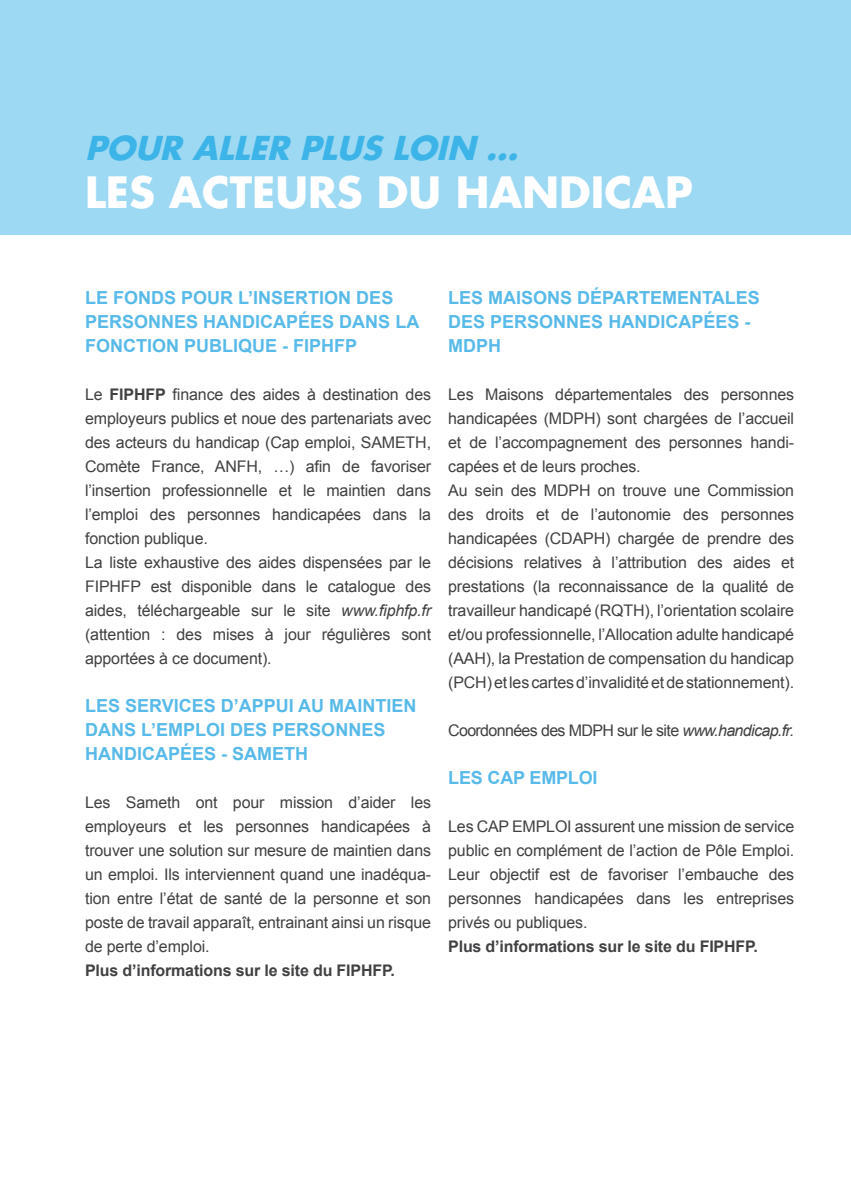
<style>
.page{position:relative;width:851px;height:1191px;background:#fff}
.page>*{position:absolute;margin:0;border:0;box-sizing:border-box;transform-origin:0 0}
.t1{font:700 42px "Futura";color:#fff}
.t2{font:italic 700 32px "Futura";color:#3cb4e7}
.t3{font:700 18px/24px "Arial";color:#58bae9}
.t4{font:16px/24px "Arial";letter-spacing:-.01em;color:#414042}
.t5{font:700 16px "Arial";letter-spacing:-.01em;color:#414042}
.t6{font:16px "Arial";letter-spacing:-.04em;color:#414042}
.s1{font-weight:700}
.s2{font-style:italic}
</style>
<div class="page">
<div style="left:0;top:0;width:850px;height:235px;background:#9dd9f3"></div>
<h2 class="t2" style="left:85px;top:127px;width:444px">POUR ALLER PLUS LOIN …</h2>
<h1 class="t1" style="left:85px;top:164px;width:609px">LES ACTEURS DU HANDICAP</h1>
<p class="t3" style="left:85px;top:286px;width:336px">LE FONDS POUR L’INSERTION DES<br>PERSONNES HANDICAPÉES DANS LA<br>FONCTION PUBLIQUE - FIPHFP</p>
<p class="t4" style="left:85px;top:383px;width:347px">Le <span class="s1">FIPHFP</span> finance des aides à destination des employeurs publics et noue des partenariats avec des acteurs du handicap (Cap emploi, SAMETH, Comète France, ANFH, …) afin de favoriser l’insertion professionnelle et le maintien dans l’emploi des personnes handicapées dans la fonction publique.<br>La liste exhaustive des aides dispensées par le FIPHFP est disponible dans le catalogue des aides, téléchargeable sur le site <span class="s2">www.fiphfp.fr </span>(attention : des mises à jour régulières sont apportées à ce document).</p>
<p class="t3" style="left:85px;top:694px;width:333px">LES SERVICES D’APPUI AU MAINTIEN<br>DANS L’EMPLOI DES PERSONNES<br>HANDICAPÉES - SAMETH</p>
<p class="t4" style="left:85px;top:791px;width:347px;text-align:justify">Les Sameth ont pour mission d’aider les employeurs et les personnes handicapées à trouver une solution sur mesure de maintien dans un emploi. Ils interviennent quand une inadéqua&shy;tion entre l’état de santé de la personne et son poste de travail apparaît, entrainant ainsi un risque de perte d’emploi.</p>
<p class="t5" style="left:85px;top:960px;width:311px">Plus d’informations sur le site du FIPHFP.</p>
<p class="t3" style="left:448px;top:286px;width:313px">LES MAISONS DÉPARTEMENTALES<br>DES PERSONNES HANDICAPÉES -<br>MDPH</p>
<p class="t4" style="left:448px;top:383px;width:347px">Les Maisons départementales des personnes handicapées (MDPH) sont chargées de l’accueil et de l’accompagnement des personnes handi&shy;capées et de leurs proches.<br>Au sein des MDPH on trouve une Commission des droits et de l’autonomie des personnes handicapées (CDAPH) chargée de prendre des décisions relatives à l’attribution des aides et prestations (la reconnaissance de la qualité de travailleur handicapé (RQTH), l’orientation scolaire et/ou professionnelle, l’Allocation adulte handicapé (AAH), la Prestation de compensation du handicap (PCH) et les cartes d’invalidité et de stationnement).</p>
<p class="t6" style="left:448px;top:720px;width:347px">Coordonnées des MDPH sur le site <span class="s2">www.handicap.fr.</span></p>
<p class="t3" style="left:448px;top:766px;width:151px">LES CAP EMPLOI</p>
<p class="t4" style="left:448px;top:815px;width:347px;text-align:justify">Les CAP EMPLOI assurent une mission de service public en complément de l’action de Pôle Emploi.<br>Leur objectif est de favoriser l’embauche des personnes handicapées dans les entreprises privés ou publiques.</p>
<p class="t5" style="left:448px;top:936px;width:311px">Plus d’informations sur le site du FIPHFP.</p>
</div>
